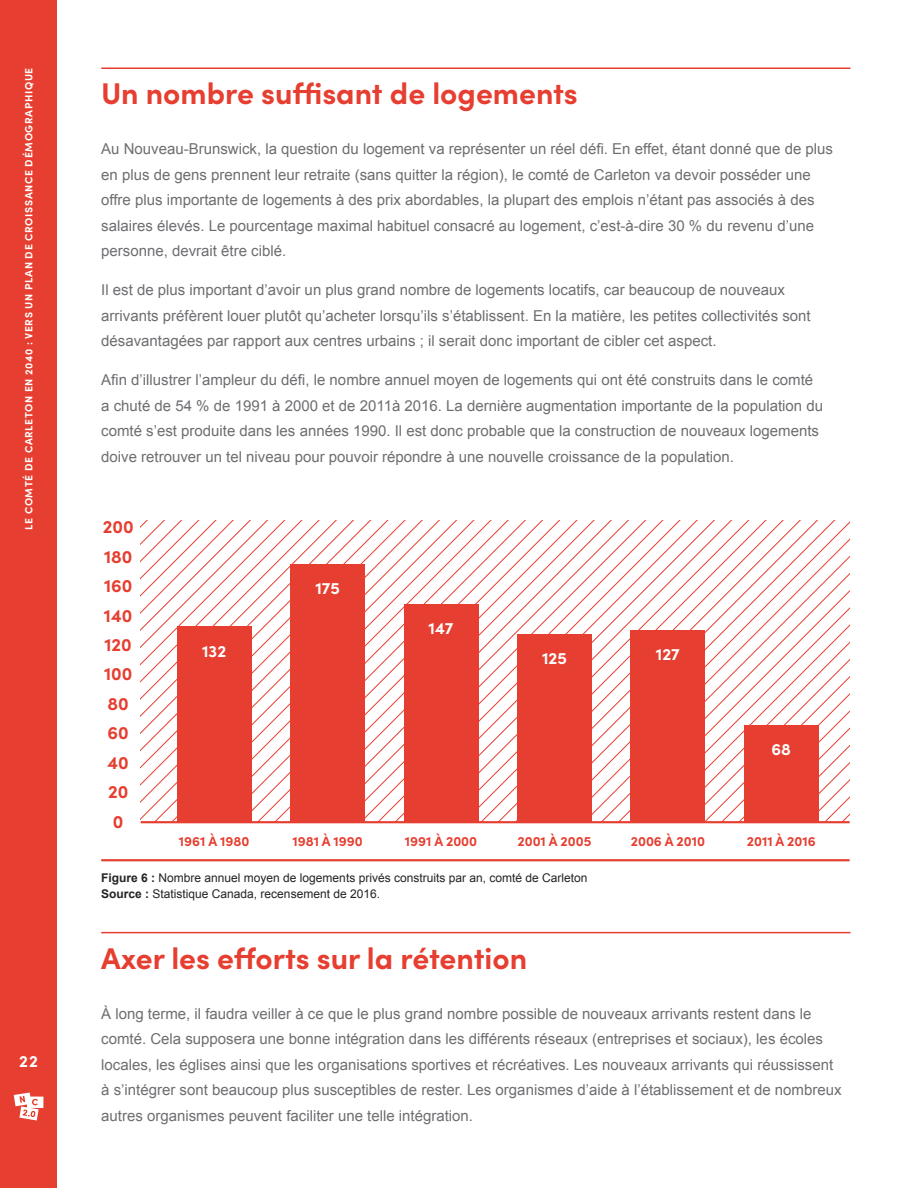
<style>
.page{position:relative;width:918px;height:1188px;background:#fff}
.page>*{position:absolute;margin:0;border:0;box-sizing:border-box;transform-origin:0 0}
.t1{font:700 30px "Sofia Pro";color:#e63e30}
.t2{font:700 18px/29.5px "Sofia Pro";color:#e63e30;text-align:center}
.t3{font:700 16.5px "Sofia Pro";color:#fff}
.t4{font:15px/25.5px "Arial";color:#6d6e71}
.t5{font:700 13.5px "Sofia Pro";color:#e63e30}
.t6{font:12px/16.5px "Arial";color:#222323}
.t7{font:700 10.5px "Sofia Pro";letter-spacing:.06em;color:#fff}
.s1{font-weight:700}
</style>
<div class="page">
<div style="left:0;top:0;width:57px;height:1188px;background:#e63e30"></div>
<svg style="left:14px;top:1093px;width:29px;height:28px"></svg>
<hr style="left:101px;top:68px;width:749px;height:1px;background:#e63e30">
<hr style="left:101px;top:932px;width:749px;height:1px;background:#e63e30">
<svg style="left:141px;top:521px;width:576px;height:300px"></svg>
<svg style="left:717px;top:521px;width:133px;height:300px"></svg>
<hr style="left:141px;top:821px;width:709px;height:2px;background:#e63e30">
<hr style="left:101px;top:859px;width:749px;height:2px;background:#e63e30">
<div style="left:177px;top:627px;width:75px;height:195px;background:#e63e30"></div>
<div style="left:290px;top:564px;width:75px;height:258px;background:#e63e30"></div>
<div style="left:404px;top:604px;width:74px;height:218px;background:#e63e30"></div>
<div style="left:517px;top:634px;width:75px;height:188px;background:#e63e30"></div>
<div style="left:631px;top:630px;width:74px;height:192px;background:#e63e30"></div>
<div style="left:744px;top:725px;width:75px;height:97px;background:#e63e30"></div>
<p class="t7" style="left:21px;top:530px;width:464px;rotate:-90deg">LE COMTÉ DE CARLETON EN 2040 : VERS UN PLAN DE CROISSANCE DÉMOGRAPHIQUE</p>
<p class="t3" style="left:19px;top:1048px;width:20px">22</p>
<h1 class="t1" style="left:101px;top:71px;width:478px">Un nombre suffisant de logements</h1>
<p class="t4" style="left:101px;top:137px;width:733px">Au Nouveau-Brunswick, la question du logement va représenter un réel défi. En effet, étant donné que de plus en plus de gens prennent leur retraite (sans quitter la région), le comté de Carleton va devoir posséder une offre plus importante de logements à des prix abordables, la plupart des emplois n’étant pas associés à des salaires élevés. Le pourcentage maximal habituel consacré au logement, c’est-à-dire 30 % du revenu d’une personne, devrait être ciblé.</p>
<p class="t4" style="left:101px;top:278px;width:711px">Il est de plus important d’avoir un plus grand nombre de logements locatifs, car beaucoup de nouveaux arrivants préfèrent louer plutôt qu’acheter lorsqu’ils s’établissent. En la matière, les petites collectivités sont désavantagées par rapport aux centres urbains ; il serait donc important de cibler cet aspect.</p>
<p class="t4" style="left:101px;top:368px;width:723px">Afin d’illustrer l’ampleur du défi, le nombre annuel moyen de logements qui ont été construits dans le comté a chuté de 54 % de 1991 à 2000 et de 2011à 2016. La dernière augmentation importante de la population du comté s’est produite dans les années 1990. Il est donc probable que la construction de nouveaux logements doive retrouver un tel niveau pour pouvoir répondre à une nouvelle croissance de la population.</p>
<p class="t2" style="left:103px;top:511px;width:32px">200<br>180<br>160<br>140<br>120<br>100<br>80<br>60<br>40<br>20<br>0</p>
<p class="t3" style="left:202px;top:638px;width:26px">132</p>
<p class="t3" style="left:315px;top:576px;width:26px">175</p>
<p class="t3" style="left:429px;top:616px;width:26px">147</p>
<p class="t3" style="left:542px;top:646px;width:26px">125</p>
<p class="t3" style="left:656px;top:642px;width:25px">127</p>
<p class="t3" style="left:772px;top:736px;width:21px">68</p>
<p class="t5" style="left:179px;top:831px;width:72px">1961 À 1980</p>
<p class="t5" style="left:292px;top:831px;width:72px">1981 À 1990</p>
<p class="t5" style="left:405px;top:831px;width:74px">1991 À 2000</p>
<p class="t5" style="left:517px;top:831px;width:75px">2001 À 2005</p>
<p class="t5" style="left:631px;top:831px;width:76px">2006 À 2010</p>
<p class="t5" style="left:747px;top:831px;width:70px">2011 À 2016</p>
<p class="t6" style="left:101px;top:869px;width:488px"><span class="s1">Figure 6 :</span> Nombre annuel moyen de logements privés construits par an, comté de Carleton<br><span class="s1">Source :</span> Statistique Canada, recensement de 2016.</p>
<h1 class="t1" style="left:101px;top:935px;width:427px">Axer les efforts sur la rétention</h1>
<p class="t4" style="left:101px;top:1001px;width:742px">À long terme, il faudra veiller à ce que le plus grand nombre possible de nouveaux arrivants restent dans le comté. Cela supposera une bonne intégration dans les différents réseaux (entreprises et sociaux), les écoles locales, les églises ainsi que les organisations sportives et récréatives. Les nouveaux arrivants qui réussissent à s’intégrer sont beaucoup plus susceptibles de rester. Les organismes d’aide à l’établissement et de nombreux autres organismes peuvent faciliter une telle intégration.</p>
</div>
